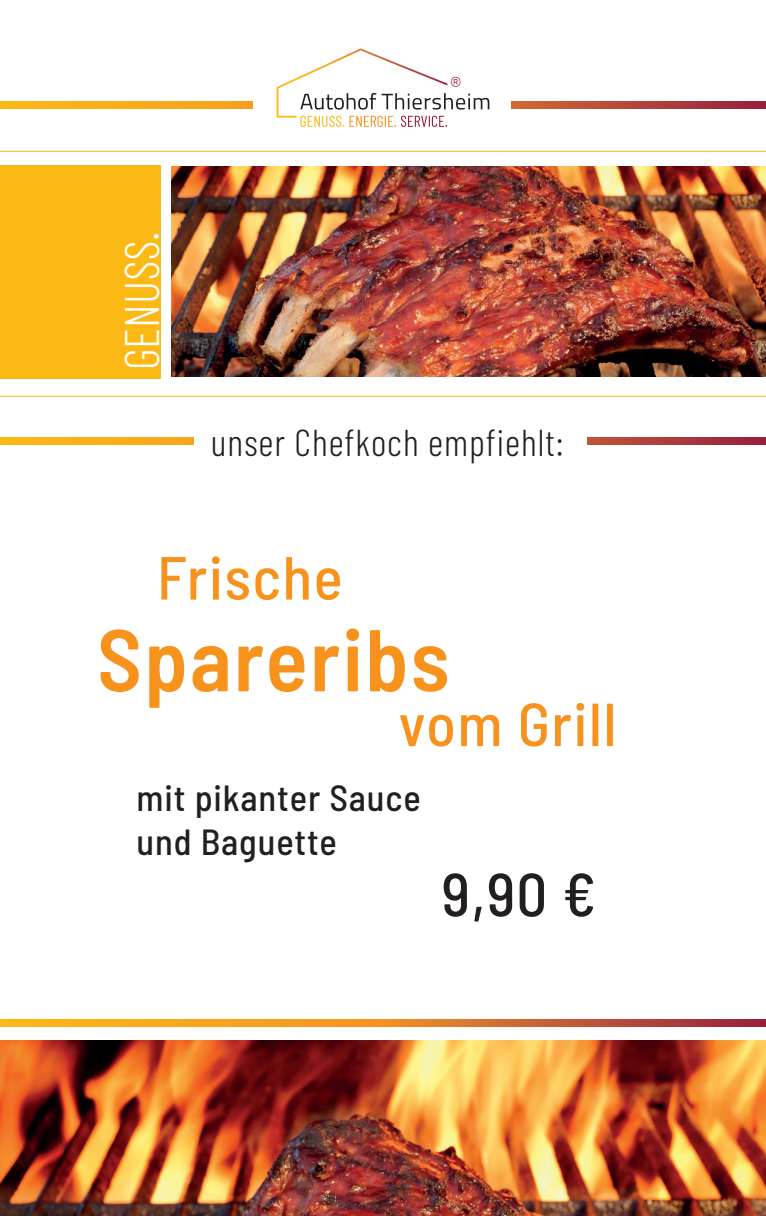
<style>
.page{position:relative;width:766px;height:1216px;background:#fff}
.page>*{position:absolute;margin:0;border:0;box-sizing:border-box;transform-origin:0 0}
.t1{font:600 semi-condensed 87.38px "Barlow";letter-spacing:.025em;color:#f7931d}
.t2{font:500 semi-condensed 60.75px "Barlow";letter-spacing:.025em;color:#f7931d}
.t3{font:500 semi-condensed 60.75px "Barlow";color:#231f20}
.t4{font:300 48.5px "Barlow Condensed";color:#fff}
.t5{font:300 37.5px "Barlow Condensed";letter-spacing:.025em;color:#231f20}
.t6{font:500 semi-condensed 36.38px/43.8px "Barlow";letter-spacing:.025em;color:#231f20}
</style>
<div class="page">
<svg style="left:0;top:1019px;width:765px;height:7px;background:#dd7e27"></svg>
<svg style="left:0;top:437px;width:765px;height:7px;background:#d47729"></svg>
<svg style="left:0;top:101px;width:765px;height:7px;background:#d67829"></svg>
<div style="left:253px;top:31px;width:257px;height:113px;background:#fff"></div>
<svg style="left:276px;top:48px;width:213px;height:79px"></svg>
<div style="left:0;top:165px;width:160px;height:213px;background:#fcb814"></div>
<hr style="left:0;top:151px;width:765px;height:1px;background:#fcb814">
<hr style="left:0;top:396px;width:765px;height:1px;background:#fcb814">
<div style="left:194px;top:418px;width:392px;height:59px;background:#fff"></div>
<img style="left:171px;top:167px;width:594px;height:210px">
<img style="left:0;top:1040px;width:765px;height:175px">
<h3 class="t4" style="left:111px;top:370px;width:140px;rotate:-90deg">GENUSS.</h3>
<p class="t5" style="left:211px;top:419px;width:354px">unser Chefkoch empfiehlt:</p>
<h2 class="t2" style="left:157px;top:540px;width:187px">Frische</h2>
<h1 class="t1" style="left:97px;top:605px;width:354px">Spareribs</h1>
<h2 class="t2" style="left:398px;top:686px;width:219px">vom Grill</h2>
<p class="t6" style="left:136px;top:775px;width:286px">mit pikanter Sauce und Baguette</p>
<h2 class="t3" style="left:441px;top:856px;width:156px">9,90 €</h2>
</div>
